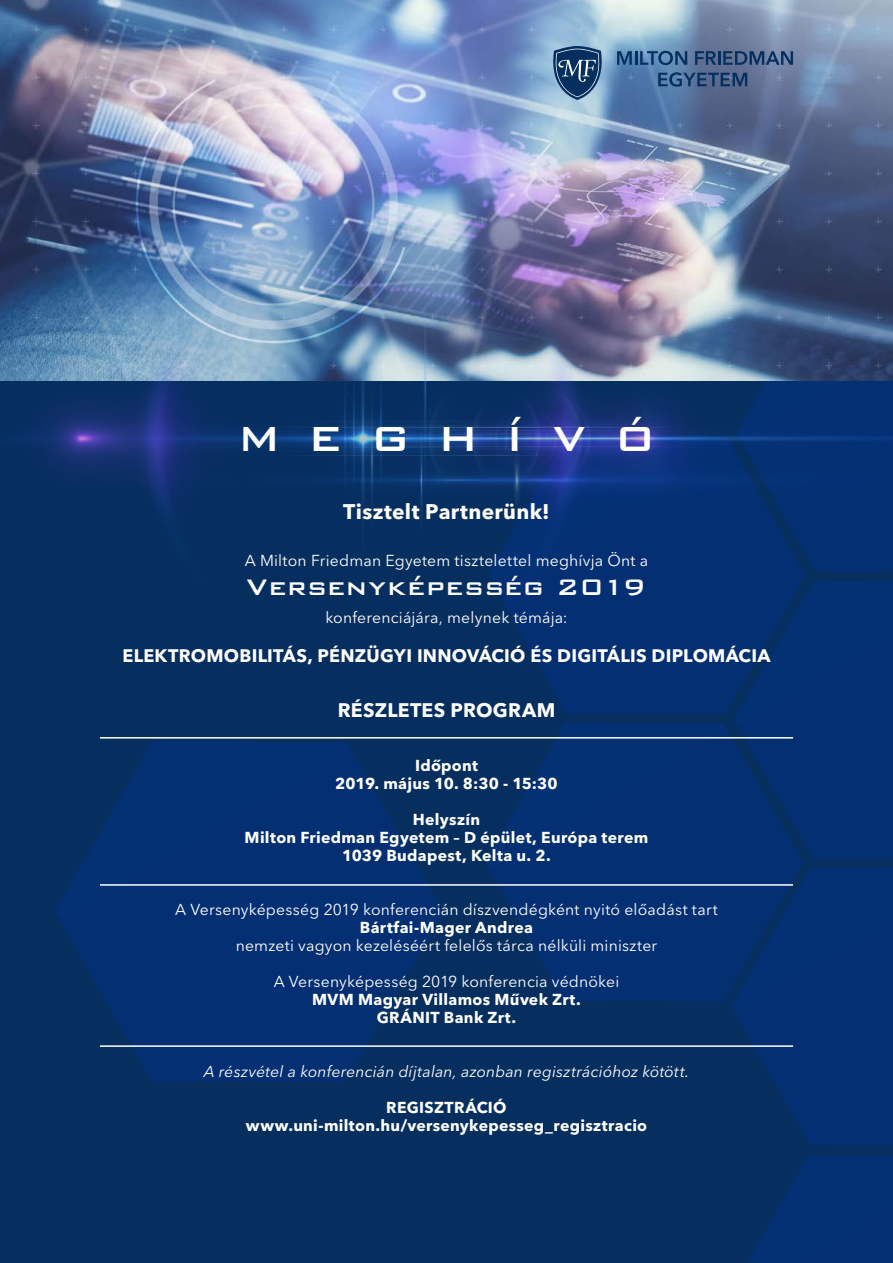
<style>
.page{position:relative;width:893px;height:1263px;background:#fff}
.page>*{position:absolute;margin:0;border:0;box-sizing:border-box;transform-origin:0 0}
.t1{font:500 46.5px "Bank Gothic BT";letter-spacing:.595em;color:#fff}
.t2{font:500 30px "Bank Gothic BT";letter-spacing:.015em;color:#fff}
.t3{font:700 21px "Avenir Next LT Pro";letter-spacing:.015em;color:#fff}
.t4{font:700 19.5px "Avenir Next LT Pro";letter-spacing:.015em;color:#fff}
.t5{font:700 18px "Avenir Next LT Pro";letter-spacing:.015em;color:#fff}
.t6{font:15.75px "Avenir Next LT Pro";letter-spacing:.015em;color:#fff}
.t7{font:700 15.75px/18px "Avenir Next LT Pro";letter-spacing:.02em;color:#fff;text-align:center}
.t8{font:italic 15.75px "Avenir Next LT Pro";letter-spacing:.01em;color:#fff}
</style>
<div class="page">
<div style="left:0;top:327px;width:893px;height:936px;background:#062e5f"></div>
<svg style="left:528px;top:645px;width:206px;height:69px;background:#042e6f"></svg>
<div style="left:734px;top:645px;width:159px;height:214px;background:#043073"></div>
<svg style="left:731px;top:867px;width:162px;height:278px"></svg>
<svg style="left:747px;top:1156px;width:146px;height:107px"></svg>
<svg style="left:485px;top:723px;width:318px;height:278px"></svg>
<svg style="left:55px;top:742px;width:388px;height:340px"></svg>
<img style="left:0;top:0;width:491px;height:381px">
<img style="left:1px;top:229px;width:892px;height:416px">
<hr style="left:100px;top:737px;width:693px;height:1px;background:#fff">
<hr style="left:100px;top:884px;width:693px;height:2px;background:#fff">
<hr style="left:100px;top:1045px;width:693px;height:2px;background:#fff">
<img style="left:491px;top:0;width:402px;height:284px">
<h1 class="t1" style="left:237px;top:413px;width:420px">MEGHÍVÓ</h1>
<h3 class="t3" style="left:343px;top:498px;width:208px">Tisztelt Partnerünk!</h3>
<p class="t6" style="left:245px;top:551px;width:405px">A Milton Friedman Egyetem tisztelettel meghívja Önt a</p>
<h2 class="t2" style="left:247px;top:570px;width:400px">Versenyképesség 2019</h2>
<p class="t6" style="left:325px;top:608px;width:244px">konferenciájára, melynek témája:</p>
<p class="t5" style="left:122px;top:644px;width:650px">ELEKTROMOBILITÁS, PÉNZÜGYI INNOVÁCIÓ ÉS DIGITÁLIS DIPLOMÁCIA</p>
<p class="t4" style="left:338px;top:698px;width:219px">RÉSZLETES PROGRAM</p>
<p class="t7" style="left:335px;top:757px;width:224px">Időpont<br>2019. május 10. 8:30 - 15:30</p>
<p class="t7" style="left:245px;top:811px;width:405px">Helyszín<br>Milton Friedman Egyetem – D épület, Európa terem<br>1039 Budapest, Kelta u. 2.</p>
<p class="t6" style="left:175px;top:900px;width:544px">A Versenyképesség 2019 konferencián díszvendégként nyitó előadást tart</p>
<p class="t7" style="left:360px;top:919px;width:175px">Bártfai-Mager Andrea</p>
<p class="t6" style="left:236px;top:936px;width:423px">nemzeti vagyon kezeléséért felelős tárca nélküli miniszter</p>
<p class="t6" style="left:274px;top:972px;width:347px">A Versenyképesség 2019 konferencia védnökei</p>
<p class="t7" style="left:312px;top:991px;width:270px">MVM Magyar Villamos Művek Zrt.<br>GRÁNIT Bank Zrt.</p>
<p class="t8" style="left:204px;top:1062px;width:487px">A részvétel a konferencián díjtalan, azonban regisztrációhoz kötött.</p>
<p class="t7" style="left:246px;top:1099px;width:403px">REGISZTRÁCIÓ www.uni-milton.hu/versenykepesseg_regisztracio</p>
</div>
